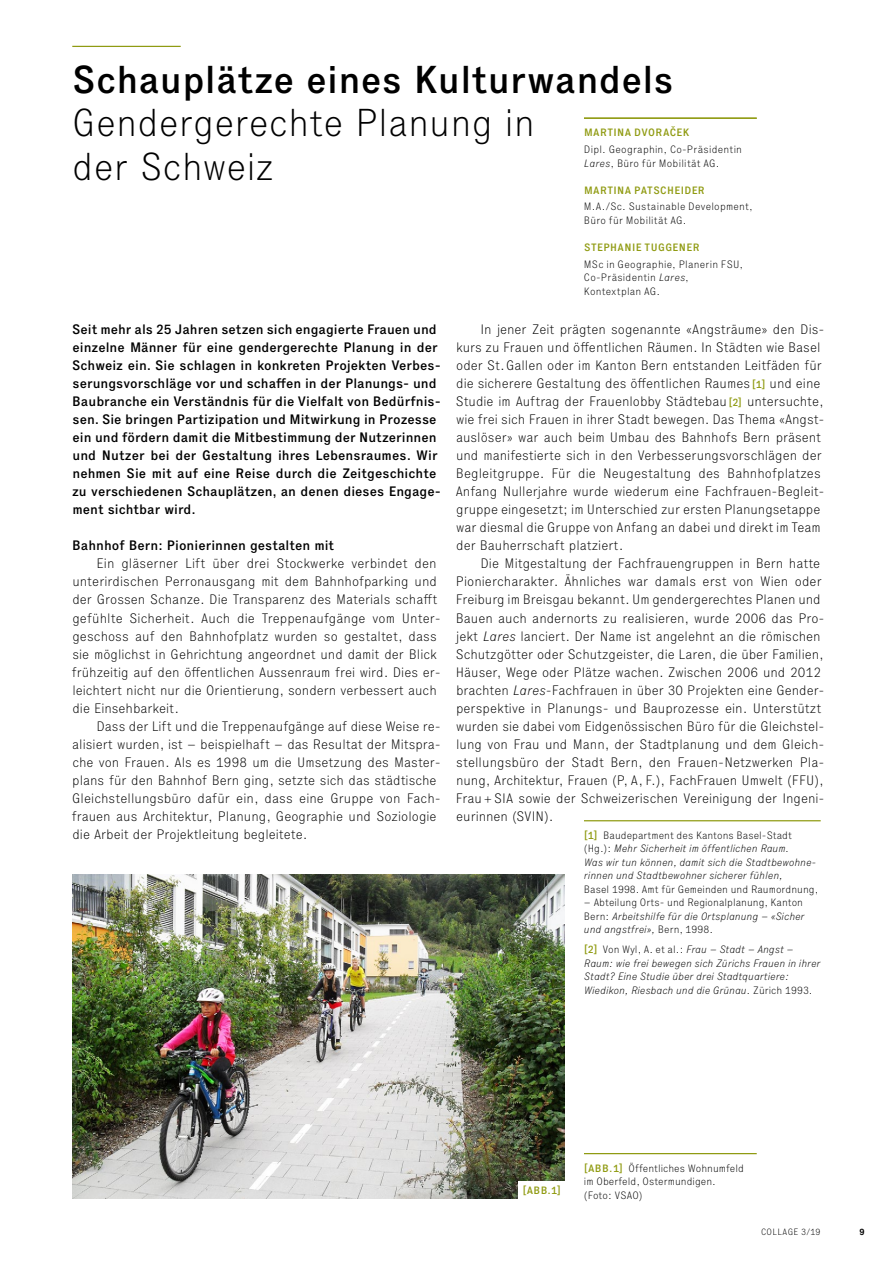
<style>
.page{position:relative;width:893px;height:1263px;background:#fff}
.page>*{position:absolute;margin:0;border:0;box-sizing:border-box;transform-origin:0 0}
.Thema_Untertitel{font:100 38.25px/43.5px "Executive 35";letter-spacing:.005em;color:#000}
.Thema_Titel{font:500 38.25px "Executive 65";letter-spacing:.005em;color:#000}
.FT_Einzug_9_12{font:100 13.5px/18px "Executive 35";color:#000}
.FT_Medium_9_12__Lead{font:500 13.5px/18px "Executive 65";color:#000}
.Legenden_7_9{font:10.5px/13.5px "Executive 36 Thin It";letter-spacing:.005em;color:#000}
.Legenden_7_9-2{font:100 10.5px/13.5px "Executive 35";letter-spacing:.02em;color:#000}
.Autoren_ohne_Linie_V{font:500 10.5px "Executive 65";letter-spacing:.035em;color:#909b12}
.Autoren_Versal_Heftf{font:500 10.5px "Executive 65";letter-spacing:.04em;color:#909b12}
.t1{font:100 9px "Executive 35";letter-spacing:.04em;color:#000}
.t2{font:700 9px "Executive 75";color:#000}
.s1{font-family:"Executive 36 Thin It";font-weight:400}
.s2{font-family:"Executive 65";font-weight:500;font-size:10.5px;color:#909b12}
.s3{font-family:"Executive 65";font-weight:500;color:#909b12}
.s4{font-family:"Executive 35";font-weight:100}
</style>
<div class="page">
<hr style="left:72px;top:46px;width:109px;height:1px;background:#909b12">
<hr style="left:584px;top:118px;width:173px;height:1px;background:#909b12">
<hr style="left:584px;top:1153px;width:173px;height:1px;background:#909b12">
<img style="left:72px;top:874px;width:493px;height:324px">
<hr style="left:584px;top:820px;width:237px;height:1px;background:#909b12">
<div style="left:518px;top:1180px;width:48px;height:19px;background:#fff"></div>
<p class="Thema_Titel" style="left:72px;top:56px;width:603px">Schauplätze eines Kulturwandels</p>
<p class="Thema_Untertitel" style="left:72px;top:101px;width:464px">Gendergerechte Planung in der Schweiz</p>
<p class="Autoren_Versal_Heftf" style="left:584px;top:126px;width:107px">MARTINA DVORAČEK</p>
<p class="Legenden_7_9-2" style="left:584px;top:143px;width:160px">Dipl. Geographin, Co-Präsidentin<br><span class="s1">Lares</span>, Büro für Mobilität AG.</p>
<p class="Autoren_ohne_Linie_V" style="left:584px;top:183px;width:122px">MARTINA PATSCHEIDER</p>
<p class="Legenden_7_9-2" style="left:584px;top:200px;width:171px">M.A./Sc. Sustainable Development,<br>Büro für Mobilität AG.</p>
<p class="Autoren_ohne_Linie_V" style="left:584px;top:241px;width:117px">STEPHANIE TUGGENER</p>
<p class="Legenden_7_9-2" style="left:584px;top:257px;width:161px">MSc in Geographie, Planerin FSU,<br>Co- Präsidentin <span class="s1">Lares</span>,<br>Kontextplan AG.</p>
<p class="FT_Medium_9_12__Lead" style="left:72px;top:321px;width:370px">Seit mehr als 25 Jahren setzen sich engagierte Frauen und einzelne Männer für eine gendergerechte Planung in der Schweiz ein. Sie schlagen in konkreten Projekten Verbes&shy;serungsvorschläge vor und schaffen in der Planungs- und Baubranche ein Verständnis für die Vielfalt von Bedürfnis&shy;sen. Sie bringen Partizipation und Mitwirkung in Prozesse ein und fördern damit die Mitbestimmung der Nutzerinnen und Nutzer bei der Gestaltung ihres Lebensraumes. Wir nehmen Sie mit auf eine Reise durch die Zeitgeschichte zu verschiedenen Schauplätzen, an denen dieses Engage&shy;ment sichtbar wird.</p>
<p class="FT_Medium_9_12__Lead" style="left:72px;top:537px;width:263px">Bahnhof Bern: Pionierinnen gestalten mit</p>
<p class="FT_Einzug_9_12" style="left:72px;top:555px;width:370px;text-indent:25px">Ein gläserner Lift über drei Stockwerke verbindet den unterirdischen Perronausgang mit dem Bahnhofparking und der Grossen Schanze. Die Transparenz des Materials schafft gefühlte Sicherheit. Auch die Treppenaufgänge vom Unter&shy;geschoss auf den Bahnhofplatz wurden so gestaltet, dass sie möglichst in Gehrichtung angeordnet und damit der Blick frühzeitig auf den öffentlichen Aussenraum frei wird. Dies er&shy;leichtert nicht nur die Orientierung, sondern verbessert auch die Einsehbarkeit.</p>
<p class="FT_Einzug_9_12" style="left:72px;top:717px;width:370px;text-indent:25px">Dass der Lift und die Treppenaufgänge auf diese Weise re&shy;alisiert wurden, ist – beispielhaft – das Resultat der Mitspra&shy;che von Frauen. Als es 1998 um die Umsetzung des Master&shy;plans für den Bahnhof Bern ging, setzte sich das städtische Gleichstellungsbüro dafür ein, dass eine Gruppe von Fach&shy;frauen aus Architektur, Planung, Geographie und Soziologie die Arbeit der Projektleitung begleitete.</p>
<p class="FT_Einzug_9_12" style="left:456px;top:321px;width:370px;text-indent:25px">In jener Zeit prägten sogenannte «Angsträume» den Dis&shy;kurs zu Frauen und öffentlichen Räumen. In Städten wie Basel oder St.Gallen oder im Kanton Bern entstanden Leitfäden für die sicherere Gestaltung des öffentlichen Raumes <span class="s2">[1]</span> und eine Studie im Auftrag der Frauenlobby Städtebau <span class="s2">[2]</span> untersuchte, wie frei sich Frauen in ihrer Stadt bewegen. Das Thema «Angst&shy;auslöser» war auch beim Umbau des Bahnhofs Bern präsent und manifestierte sich in den Verbesserungsvorschlägen der Begleitgruppe. Für die Neugestaltung des Bahnhofplatzes Anfang Nullerjahre wurde wiederum eine Fachfrauen- Begleit&shy;gruppe eingesetzt; im Unterschied zur ersten Planungsetappe war diesmal die Gruppe von Anfang an dabei und direkt im Team der Bauherrschaft platziert.</p>
<p class="FT_Einzug_9_12" style="left:456px;top:555px;width:370px;text-indent:24px">Die Mitgestaltung der Fachfrauengruppen in Bern hatte Pioniercharakter. Ähnliches war damals erst von Wien oder Freiburg im Breisgau bekannt. Um gendergerechtes Planen und Bauen auch andernorts zu realisieren, wurde 2006 das Pro&shy;jekt <span class="s1">Lares</span> lanciert. Der Name ist angelehnt an die römischen Schutzgötter oder Schutzgeister, die Laren, die über Familien, Häuser, Wege oder Plätze wachen. Zwischen 2006 und 2012 brachten <span class="s1">Lares</span>- Fachfrauen in über 30 Projekten eine Gender&shy;perspektive in Planungs- und Bauprozesse ein. Unterstützt wurden sie dabei vom Eidgenössischen Büro für die Gleichstel&shy;lung von Frau und Mann, der Stadtplanung und dem Gleich&shy;stellungsbüro der Stadt Bern, den Frauen- Netzwerken Pla&shy;nung, Architektur, Frauen (P, A, F.), FachFrauen Umwelt (FFU), Frau+SIA sowie der Schweizerischen Vereinigung der Ingeni&shy;eurinnen (SVIN).</p>
<p class="Legenden_7_9" style="left:584px;top:828px;width:236px"><span class="s3">[1]</span> <span class="s4">Baudepartment des Kantons Basel-Stadt (Hg.):</span> Mehr Sicherheit im öffentlichen Raum.<br>Was wir tun können, damit sich die Stadtbewohne&shy;rinnen und Stadtbewohner sicherer fühlen,<br><span class="s4">Basel 1998. Amt für Gemeinden und Raumordnung,</span></p>
<p class="Legenden_7_9-2" style="left:584px;top:896px;width:222px">– Abteilung Orts- und Regionalplanung, Kanton<br>Bern: <span class="s1">Arbeitshilfe für die Ortsplanung – «Sicher und angstfrei»,</span> Bern, 1998.</p>
<p class="Legenden_7_9" style="left:584px;top:943px;width:238px"><span class="s3">[2]</span> <span class="s4">Von Wyl, A. et al.:</span> Frau – Stadt – Angst – Raum: wie frei bewegen sich Zürichs Frauen in ihrer Stadt? Eine Studie über drei Stadtquartiere:<br>Wiedikon, Riesbach und die Grünau. <span class="s4">Zürich 1993.</span></p>
<p class="Autoren_ohne_Linie_V" style="left:523px;top:1183px;width:40px">[ABB.1]</p>
<p class="Legenden_7_9-2" style="left:584px;top:1161px;width:161px"><span class="s3">[ABB.1]</span> Öffentliches Wohnumfeld im Oberfeld, Ostermundigen. (Foto: VSAO)</p>
<p class="t1" style="left:761px;top:1226px;width:61px">COLLAGE 3/19</p>
<p class="t2" style="left:859px;top:1225px;width:7px">9</p>
</div>
